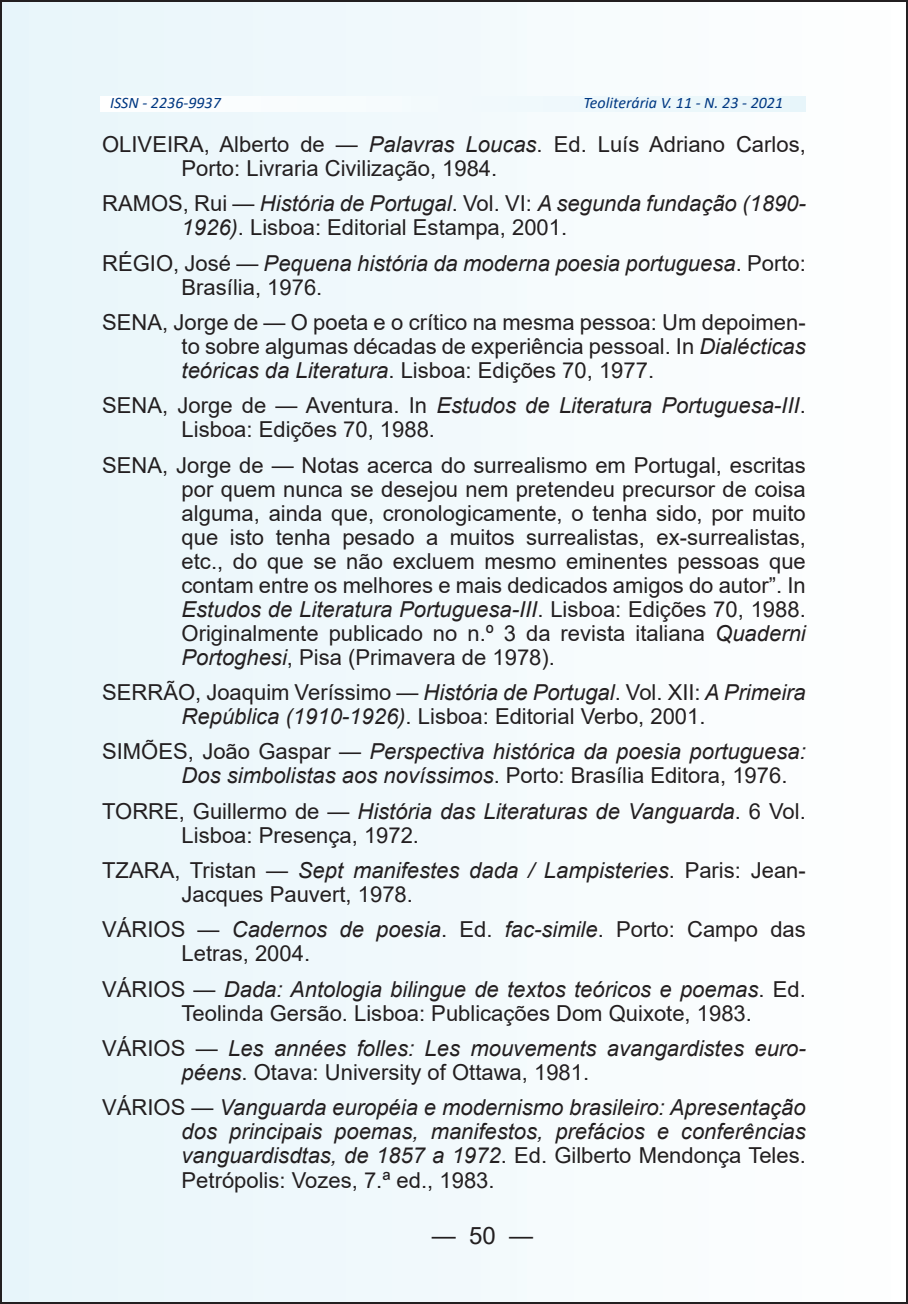
<style>
.page{position:relative;width:908px;height:1304px;background:#fff}
.page>*{position:absolute;margin:0;border:0;box-sizing:border-box;transform-origin:0 0}
.t1{font:24px "Arial";color:#231f20}
.t2{font:22px/24px "Arial";color:#231f20}
.t3{font:italic 22px/24px "Arial";color:#231f20}
.t4{font:italic 16px "Calibri";color:#003882}
.s1{font-style:italic}
.s2{font-style:normal}
</style>
<div class="page">
<div style="left:1px;top:1px;width:905px;height:1302px;background:#f2f9fc"></div>
<p class="t4" style="left:110px;top:92px;width:112px">ISSN - 2236-9937</p>
<p class="t4" style="left:583px;top:92px;width:201px">Teoliterária V. 11 - N. 23 - 2021</p>
<p class="t2" style="left:181px;top:132px;width:625px;text-indent:-79px">OLIVEIRA, Alberto de — <span class="s1">Palavras Loucas</span>. Ed. Luís Adriano Carlos,<br>Porto: Livraria Civilização, 1984.</p>
<p class="t2" style="left:181px;top:192px;width:625px;text-indent:-79px">RAMOS, Rui — <span class="s1">História de Portugal</span>. Vol. VI: <span class="s1">A segunda fundação (1890-<br>1926)</span>. Lisboa: Editorial Estampa, 2001.</p>
<p class="t3" style="left:181px;top:251px;width:625px;text-indent:-79px"><span class="s2">RÉGIO, José —</span> Pequena história da moderna poesia portuguesa<span class="s2">. Porto:<br>Brasília, 1976.</span></p>
<p class="t2" style="left:181px;top:310px;width:625px;text-align:justify;text-indent:-79px">SENA, Jorge de — O poeta e o crítico na mesma pessoa: Um depoimen&shy;to sobre algumas décadas de experiência pessoal. In <span class="s1">Dialécticas teóricas da Literatura</span>. Lisboa: Edições 70, 1977.</p>
<p class="t2" style="left:181px;top:394px;width:625px;text-indent:-79px">SENA, Jorge de — Aventura. In <span class="s1">Estudos de Literatura Portuguesa-III</span>.<br>Lisboa: Edições 70, 1988.</p>
<p class="t2" style="left:181px;top:453px;width:625px;text-align:justify;text-indent:-79px">SENA, Jorge de — Notas acerca do surrealismo em Portugal, escritas por quem nunca se desejou nem pretendeu precursor de coisa alguma, ainda que, cronologicamente, o tenha sido, por muito que isto tenha pesado a muitos surrealistas, ex-surrealistas, etc., do que se não excluem mesmo eminentes pessoas que contam entre os melhores e mais dedicados amigos do autor”. In <span class="s1">Estudos de Literatura Portuguesa-III</span>. Lisboa: Edições 70, 1988.<br>Originalmente publicado no n.º 3 da revista italiana <span class="s1">Quaderni Portoghesi</span>, Pisa (Primavera de 1978).</p>
<p class="t2" style="left:181px;top:680px;width:625px;text-indent:-79px">SERRÃO, Joaquim Veríssimo — <span class="s1">História de Portugal</span>. Vol. XII: <span class="s1">A Primeira<br>República (1910-1926)</span>. Lisboa: Editorial Verbo, 2001.</p>
<p class="t3" style="left:181px;top:740px;width:625px;text-indent:-79px"><span class="s2">SIMÕES, João Gaspar —</span> Perspectiva histórica da poesia portuguesa:<br>Dos simbolistas aos novíssimos<span class="s2">. Porto: Brasília Editora, 1976.</span></p>
<p class="t2" style="left:181px;top:799px;width:625px;text-indent:-79px">TORRE, Guillermo de — <span class="s1">História das Literaturas de Vanguarda</span>. 6 Vol.<br>Lisboa: Presença, 1972.</p>
<p class="t2" style="left:181px;top:858px;width:625px;text-indent:-79px">TZARA, Tristan — <span class="s1">Sept manifestes dada / Lampisteries</span>. Paris: Jean-<br>Jacques Pauvert, 1978.</p>
<p class="t2" style="left:181px;top:918px;width:625px;text-indent:-79px">VÁRIOS — <span class="s1">Cadernos de poesia</span>. Ed. <span class="s1">fac-simile</span>. Porto: Campo das<br>Letras, 2004.</p>
<p class="t2" style="left:181px;top:977px;width:625px;text-indent:-79px">VÁRIOS — <span class="s1">Dada: Antologia bilingue de textos teóricos e poemas</span>. Ed.<br>Teolinda Gersão. Lisboa: Publicações Dom Quixote, 1983.</p>
<p class="t3" style="left:181px;top:1037px;width:625px;text-indent:-79px"><span class="s2">VÁRIOS —</span> Les années folles: Les mouvements avangardistes euro&shy;péens<span class="s2">. Otava: University of Ottawa, 1981.</span></p>
<p class="t3" style="left:181px;top:1096px;width:625px;text-align:justify;text-indent:-79px"><span class="s2">VÁRIOS —</span> Vanguarda européia e modernismo brasileiro: Apresentação dos principais poemas, manifestos, prefácios e conferências vanguardisdtas, de 1857 a 1972<span class="s2">. Ed. Gilberto Mendonça Teles.<br>Petrópolis: Vozes, 7.ª ed., 1983.</span></p>
<p class="t1" style="left:431px;top:1218px;width:103px">— 50 —</p>
</div>
